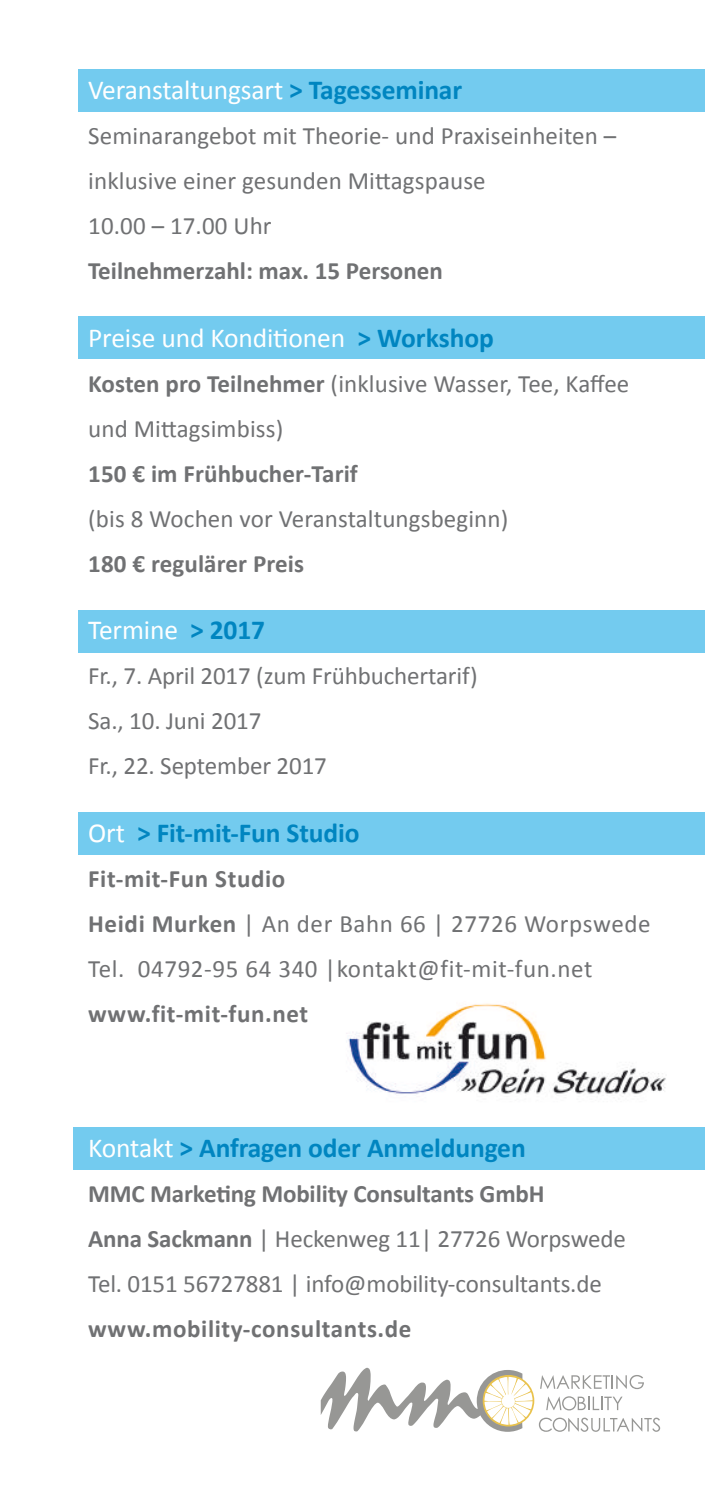
<style>
.page{position:relative;width:705px;height:1497px;background:#fff}
.page>*{position:absolute;margin:0;border:0;box-sizing:border-box;transform-origin:0 0}
.t1{font:27.5px "Calibri";letter-spacing:-.005em;color:#fff}
.t2{font:700 27.5px "Calibri";letter-spacing:-.005em;color:#0085c0}
.t3{font:25px/45px "Calibri";letter-spacing:.005em;color:#707173}
.t4{font:25px/45px "Calibri";letter-spacing:.025em;color:#707173}
.t5{font:700 25px "Calibri";letter-spacing:.005em;color:#707173}
.t6{font:700 25px "Calibri";letter-spacing:.025em;color:#707173}
.s1{font-weight:700;color:#0085c0}
.s2{font-weight:700}
.s3{font-weight:400;color:#fff}
</style>
<div class="page">
<div style="left:78px;top:610px;width:626px;height:42px;background:#73cbef"></div>
<div style="left:78px;top:316px;width:626px;height:42px;background:#73cbef"></div>
<div style="left:73px;top:1127px;width:631px;height:42px;background:#73cbef"></div>
<div style="left:78px;top:69px;width:626px;height:43px;background:#73cbef"></div>
<div style="left:78px;top:812px;width:626px;height:42px;background:#73cbef"></div>
<svg style="left:321px;top:1367px;width:339px;height:64px"></svg>
<img style="left:346px;top:1003px;width:320px;height:94px">
<p class="t1" style="left:88px;top:73px;width:375px">Veranstaltungsart <span class="s1">&gt; Tagesseminar</span></p>
<p class="t3" style="left:88px;top:112px;width:529px">Seminarangebot mit Theorie- und Praxiseinheiten – inklusive einer gesunden Mittagspause<br>10.00 – 17.00 Uhr</p>
<p class="t5" style="left:88px;top:255px;width:356px">Teilnehmerzahl: max. 15 Personen</p>
<p class="t1" style="left:88px;top:320px;width:407px">Preise und Konditionen <span class="s1">&gt; Workshop</span></p>
<p class="t3" style="left:88px;top:359px;width:542px"><span class="s2">Kosten pro Teilnehmer</span> (inklusive Wasser, Tee, Kaffee und Mittagsimbiss)</p>
<p class="t5" style="left:88px;top:458px;width:271px">150 € im Frühbucher-Tarif</p>
<p class="t3" style="left:88px;top:494px;width:421px">(bis 8 Wochen vor Veranstaltungsbeginn)</p>
<p class="t5" style="left:88px;top:548px;width:217px">180 € regulärer Preis</p>
<p class="t1" style="left:88px;top:613px;width:178px">Termine <span class="s1">&gt; 2017</span></p>
<p class="t3" style="left:88px;top:652px;width:391px">Fr., 7. April 2017 (zum Frühbuchertarif)<br>Sa., 10. Juni 2017<br>Fr., 22. September 2017</p>
<p class="t2" style="left:88px;top:815px;width:273px"><span class="s3">Ort</span> &gt; Fit-mit-Fun Studio</p>
<p class="t4" style="left:88px;top:854px;width:564px"><span class="s2">Fit-mit-Fun Studio<br>Heidi Murken</span> | An der Bahn 66 | 27726 Worpswede<br>Tel. 04792-95 64 340 |kontakt@fit-mit-fun.net</p>
<p class="t6" style="left:88px;top:998px;width:221px">www.fit-mit-fun.net</p>
<p class="t2" style="left:88px;top:1130px;width:439px"><span class="s3">Kontakt</span> &gt; Anfragen oder Anmeldungen</p>
<p class="t3" style="left:88px;top:1169px;width:539px"><span class="s2">MMC Marketing Mobility Consultants GmbH<br>Anna Sackmann</span> | Heckenweg 11| 27726 Worpswede<br>Tel. 0151 56727881 | info@mobility-consultants.de</p>
<p class="t6" style="left:88px;top:1313px;width:325px">www.mobility-consultants.de</p>
</div>
